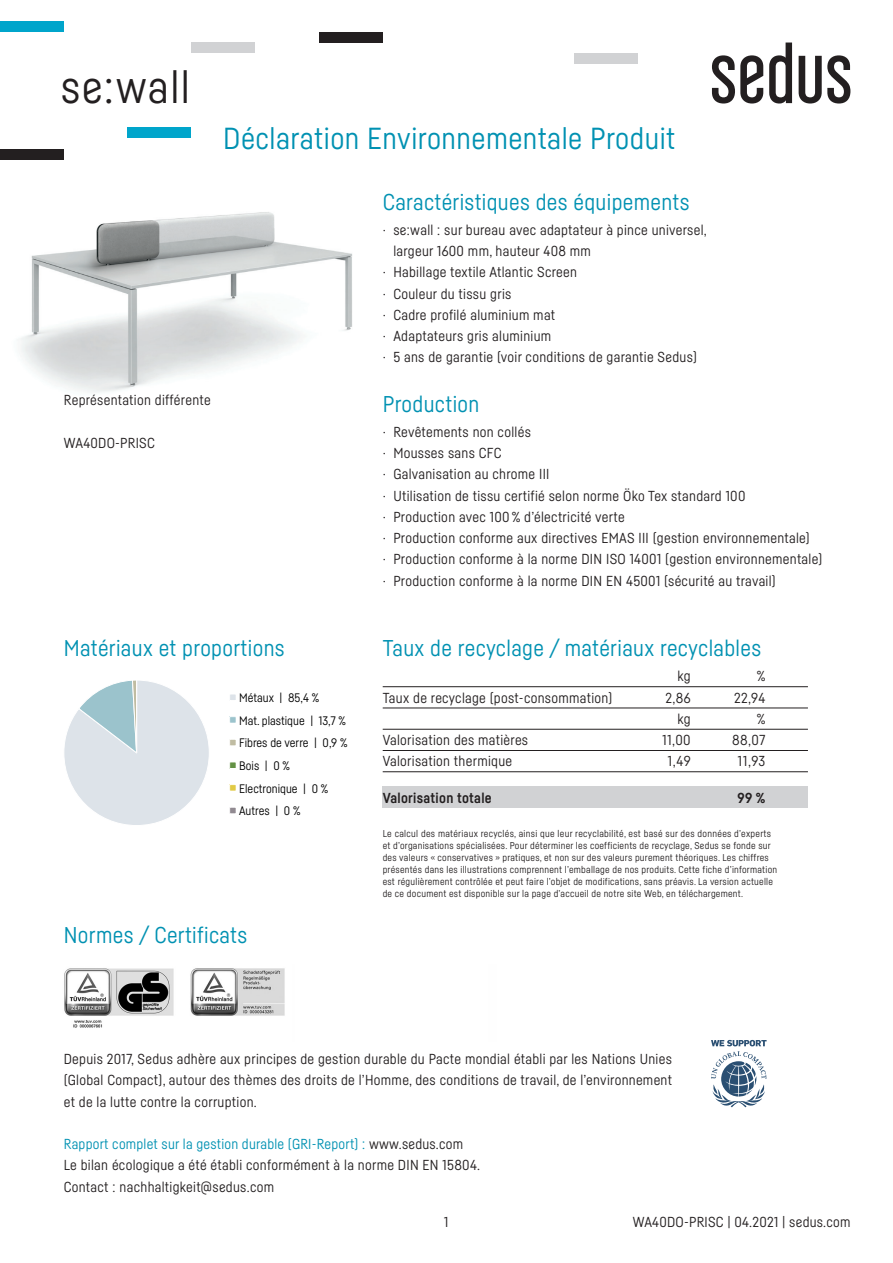
<style>
.page{position:relative;width:893px;height:1263px;background:#fff}
.page>*{position:absolute;margin:0;border:0;box-sizing:border-box;transform-origin:0 0}
.t1{font:45px "Sedus Sans";letter-spacing:.03em;color:#231f20}
.t2{font:30px "Sedus Sans";letter-spacing:.015em;color:#0091b2}
.t3{font:22.5px "Sedus Sans";letter-spacing:.015em;color:#0091b2}
.t4{font:14.25px/21.3px "Sedus Sans";letter-spacing:.02em;color:#231f20}
.t5{font:700 14.25px "Sedus Sans";letter-spacing:.02em;color:#231f20}
.t6{font:12.15px/22.6px "Sedus Sans";color:#000}
.t7{font:9.75px/12px "Sedus Sans";letter-spacing:.025em;color:#231f20}
.s1{color:#0091b2}
</style>
<div class="page">
<img style="left:21px;top:212px;width:331px;height:181px">
<div style="left:383px;top:787px;width:425px;height:21px;background:#d1d2d4"></div>
<svg style="left:712px;top:55px;width:51px;height:49px"></svg>
<svg style="left:769px;top:43px;width:23px;height:61px"></svg>
<svg style="left:799px;top:55px;width:51px;height:49px"></svg>
<hr style="left:383px;top:686px;width:425px;height:1px;background:#231f20">
<hr style="left:383px;top:708px;width:425px;height:1px;background:#231f20">
<hr style="left:383px;top:729px;width:425px;height:1px;background:#231f20">
<hr style="left:383px;top:750px;width:425px;height:1px;background:#231f20">
<hr style="left:383px;top:771px;width:425px;height:1px;background:#231f20">
<div style="left:0;top:21px;width:64px;height:11px;background:#00a5cb"></div>
<div style="left:191px;top:43px;width:64px;height:10px;background:#d1d2d4"></div>
<div style="left:574px;top:53px;width:64px;height:11px;background:#d1d2d4"></div>
<div style="left:128px;top:128px;width:63px;height:10px;background:#00a5cb"></div>
<div style="left:0;top:149px;width:64px;height:10px;background:#231f20"></div>
<div style="left:319px;top:32px;width:64px;height:11px;background:#231f20"></div>
<svg style="left:64px;top:680px;width:172px;height:145px"></svg>
<img style="left:64px;top:968px;width:221px;height:60px">
<svg style="left:711px;top:1040px;width:56px;height:67px"></svg>
<h1 class="t1" style="left:61px;top:59px;width:131px">se:wall</h1>
<h2 class="t2" style="left:223px;top:120px;width:454px">Déclaration Environnementale Produit</h2>
<p class="t4" style="left:64px;top:389px;width:148px">Représentation différente</p>
<p class="t4" style="left:64px;top:431px;width:93px">WA40DO-PRISC</p>
<h3 class="t3" style="left:383px;top:188px;width:308px">Caractéristiques des équipements</h3>
<p class="t4" style="left:383px;top:219px;width:326px">· se:wall : sur bureau avec adaptateur à pince universel,</p>
<p class="t4" style="left:393px;top:240px;width:199px">largeur 1600 mm, hauteur 408 mm</p>
<p class="t4" style="left:383px;top:261px;width:196px">· Habillage textile Atlantic Screen</p>
<p class="t4" style="left:383px;top:283px;width:130px">· Couleur du tissu gris</p>
<p class="t4" style="left:383px;top:304px;width:174px">· Cadre profilé aluminium mat</p>
<p class="t4" style="left:383px;top:325px;width:170px">· Adaptateurs gris aluminium</p>
<p class="t4" style="left:383px;top:346px;width:316px">· 5 ans de garantie (voir conditions de garantie Sedus)</p>
<h3 class="t3" style="left:383px;top:390px;width:98px">Production</h3>
<p class="t4" style="left:383px;top:421px;width:441px">· Revêtements non collés<br>· Mousses sans CFC<br>· Galvanisation au chrome III<br>· Utilisation de tissu certifié selon norme Öko Tex standard 100<br>· Production avec 100 % d’électricité verte<br>· Production conforme aux directives EMAS III (gestion environnementale)<br>· Production conforme à la norme DIN ISO 14001 (gestion environnementale) · Production conforme à la norme DIN EN 45001 (sécurité au travail)</p>
<h3 class="t3" style="left:64px;top:635px;width:222px">Matériaux et proportions</h3>
<p class="t6" style="left:239px;top:686px;width:110px">Métaux | 85,4 %<br>Mat. plastique | 13,7 %<br>Fibres de verre | 0,9 %<br>Bois | 0 %<br>Electronique | 0 %<br>Autres | 0 %</p>
<h3 class="t3" style="left:64px;top:922px;width:185px">Normes / Certificats</h3>
<h3 class="t3" style="left:383px;top:635px;width:380px">Taux de recyclage / matériaux recyclables</h3>
<p class="t4" style="left:678px;top:665px;width:15px">kg</p>
<p class="t4" style="left:757px;top:665px;width:10px">%</p>
<p class="t4" style="left:383px;top:687px;width:231px">Taux de recyclage (post-consommation)</p>
<p class="t4" style="left:666px;top:687px;width:27px">2,86</p>
<p class="t4" style="left:734px;top:687px;width:33px">22,94</p>
<p class="t4" style="left:678px;top:708px;width:15px">kg</p>
<p class="t4" style="left:757px;top:708px;width:10px">%</p>
<p class="t4" style="left:383px;top:729px;width:147px">Valorisation des matières</p>
<p class="t4" style="left:662px;top:729px;width:30px">11,00</p>
<p class="t4" style="left:732px;top:729px;width:35px">88,07</p>
<p class="t4" style="left:383px;top:750px;width:131px">Valorisation thermique</p>
<p class="t4" style="left:668px;top:750px;width:24px">1,49</p>
<p class="t4" style="left:738px;top:750px;width:29px">11,93</p>
<p class="t5" style="left:383px;top:789px;width:111px">Valorisation totale</p>
<p class="t5" style="left:737px;top:789px;width:29px">99 %</p>
<p class="t7" style="left:383px;top:827px;width:396px">Le calcul des matériaux recyclés, ainsi que leur recyclabilité, est basé sur des données d’experts et d’organisations spécialisées. Pour déterminer les coefficients de recyclage, Sedus se fonde sur des valeurs « conservatives » pratiques, et non sur des valeurs purement théoriques. Les chiffres présentés dans les illustrations comprennent l’emballage de nos produits. Cette fiche d’information est régulièrement contrôlée et peut faire l’objet de modifications, sans préavis. La version actuelle de ce document est disponible sur la page d’accueil de notre site Web, en téléchargement.</p>
<p class="t4" style="left:64px;top:1048px;width:610px;text-align:justify">Depuis 2017, Sedus adhère aux principes de gestion durable du Pacte mondial établi par les Nations Unies (Global Compact), autour des thèmes des droits de l’Homme, des conditions de travail, de l’environnement et de la lutte contre la corruption.</p>
<p class="t4" style="left:64px;top:1133px;width:418px"><span class="s1">Rapport complet sur la gestion durable (GRI-Report) :</span> www.sedus.com<br>Le bilan écologique a été établi conformément à la norme DIN EN 15804.<br>Contact : nachhaltigkeit@sedus.com</p>
<p class="t4" style="left:444px;top:1211px;width:6px">1</p>
<p class="t4" style="left:633px;top:1211px;width:219px">WA40DO-PRISC | 04.2021 | sedus.com</p>
</div>
